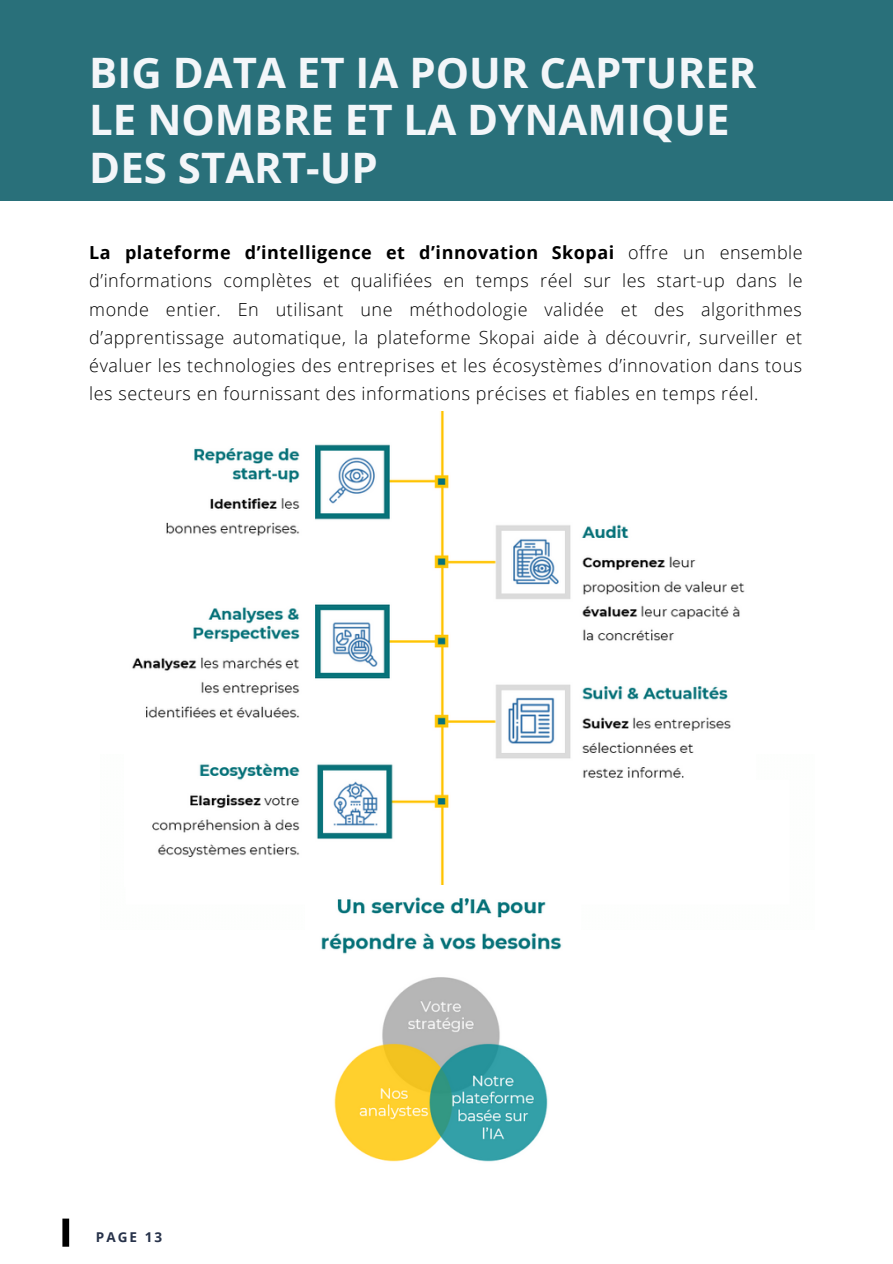
<style>
.page{position:relative;width:893px;height:1264px;background:#fff}
.page>*{position:absolute;margin:0;border:0;box-sizing:border-box;transform-origin:0 0}
.t1{font:700 42px/47.2px "Open Sans";color:#f3f6f9}
.t2{font:300 18px/28px "Open Sans";letter-spacing:.03em;color:#000;text-align:justify}
.t3{font:700 13.5px "Open Sans";letter-spacing:.15em;color:#27324a}
.s1{font-weight:700}
</style>
<div class="page">
<div style="left:0;top:0;width:892px;height:200px;background:#29707a"></div>
<div style="left:62px;top:1218px;width:7px;height:28px;background:#000"></div>
<img style="left:132px;top:412px;width:613px;height:473px">
<img style="left:321px;top:897px;width:241px;height:265px">
<h1 class="t1" style="left:89px;top:48px;width:668px">BIG DATA ET IA POUR CAPTURER<br>LE NOMBRE ET LA DYNAMIQUE<br>DES START-UP</h1>
<p class="t2" style="left:89px;top:238px;width:715px"><span class="s1">La plateforme d’intelligence et d’innovation Skopai</span> offre un ensemble d’informations complètes et qualifiées en temps réel sur les start-up dans le monde entier. En utilisant une méthodologie validée et des algorithmes d’apprentissage automatique, la plateforme Skopai aide à découvrir, surveiller et évaluer les technologies des entreprises et les écosystèmes d’innovation dans tous les secteurs en fournissant des informations précises et fiables en temps réel.</p>
<p class="t3" style="left:96px;top:1227px;width:68px">PAGE 13</p>
</div>
